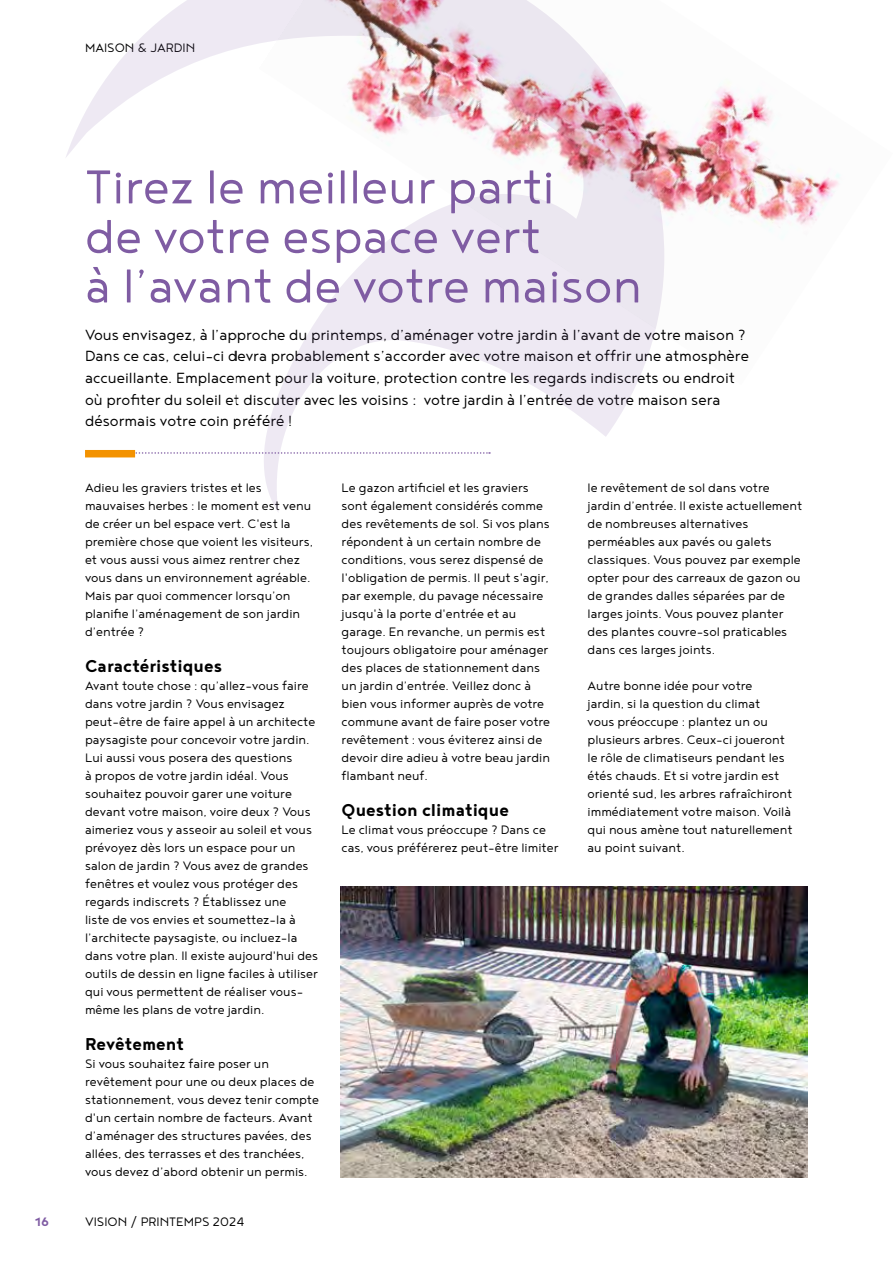
<style>
.page{position:relative;width:893px;height:1263px;background:#fff}
.page>*{position:absolute;margin:0;border:0;box-sizing:border-box;transform-origin:0 0}
.t1{font:300 58.05px/49.5px "Noyh";color:#7f5ca3}
.t2{font:700 21px "Noyh";color:#000}
.t3{font:300 18px/21.6px "Noyh";color:#000}
.t4{font:300 15px/18px "Noyh";color:#000}
.t5{font:700 15px "Noyh";color:#7f5ca3}
</style>
<div class="page">
<svg style="left:66px;top:0;width:570px;height:512px"></svg>
<img style="left:340px;top:887px;width:468px;height:291px">
<img style="left:258px;top:0;width:582px;height:385px">
<p class="t4" style="left:85px;top:38px;width:112px">MAISON &amp; JARDIN</p>
<h1 class="t1" style="left:85px;top:160px;width:558px">Tirez le meilleur parti<br>de votre espace vert<br>à l’avant de votre maison</h1>
<p class="t3" style="left:85px;top:323px;width:665px">Vous envisagez, à l’approche du printemps, d’aménager votre jardin à l’avant de votre maison ?<br>Dans ce cas, celui-ci devra probablement s’accorder avec votre maison et offrir une atmosphère accueillante. Emplacement pour la voiture, protection contre les regards indiscrets ou endroit où profiter du soleil et discuter avec les voisins : votre jardin à l’entrée de votre maison sera désormais votre coin préféré !</p>
<p class="t4" style="left:85px;top:479px;width:230px">Adieu les graviers tristes et les mauvaises herbes : le moment est venu de créer un bel espace vert. C'est la première chose que voient les visiteurs, et vous aussi vous aimez rentrer chez vous dans un environnement agréable.<br>Mais par quoi commencer lorsqu’on planifie l’aménagement de son jardin d’entrée ?</p>
<h2 class="t2" style="left:85px;top:654px;width:139px">Caractéristiques</h2>
<p class="t4" style="left:85px;top:677px;width:235px">Avant toute chose : qu’allez-vous faire dans votre jardin ? Vous envisagez peut-être de faire appel à un architecte paysagiste pour concevoir votre jardin.<br>Lui aussi vous posera des questions<br>à propos de votre jardin idéal. Vous souhaitez pouvoir garer une voiture devant votre maison, voire deux ? Vous aimeriez vous y asseoir au soleil et vous prévoyez dès lors un espace pour un salon de jardin ? Vous avez de grandes fenêtres et voulez vous protéger des regards indiscrets ? Établissez une<br>liste de vos envies et soumettez-la à l’architecte paysagiste, ou incluez-la dans votre plan. Il existe aujourd'hui des outils de dessin en ligne faciles à utiliser qui vous permettent de réaliser vous&shy;même les plans de votre jardin.</p>
<h2 class="t2" style="left:85px;top:1032px;width:100px">Revêtement</h2>
<p class="t4" style="left:85px;top:1055px;width:235px">Si vous souhaitez faire poser un revêtement pour une ou deux places de stationnement, vous devez tenir compte d'un certain nombre de facteurs. Avant d’aménager des structures pavées, des allées, des terrasses et des tranchées, vous devez d’abord obtenir un permis.</p>
<p class="t5" style="left:35px;top:1213px;width:15px">16</p>
<p class="t4" style="left:85px;top:1212px;width:161px">VISION / PRINTEMPS 2024</p>
<p class="t4" style="left:342px;top:479px;width:210px">Le gazon artificiel et les graviers sont également considérés comme des revêtements de sol. Si vos plans répondent à un certain nombre de conditions, vous serez dispensé de l'obligation de permis. Il peut s'agir, par exemple, du pavage nécessaire jusqu'à la porte d'entrée et au garage. En revanche, un permis est toujours obligatoire pour aménager des places de stationnement dans un jardin d’entrée. Veillez donc à bien vous informer auprès de votre commune avant de faire poser votre revêtement : vous éviterez ainsi de devoir dire adieu à votre beau jardin flambant neuf.</p>
<h2 class="t2" style="left:342px;top:798px;width:169px">Question climatique</h2>
<p class="t4" style="left:342px;top:821px;width:218px">Le climat vous préoccupe ? Dans ce cas, vous préférerez peut-être limiter</p>
<p class="t4" style="left:587px;top:479px;width:216px">le revêtement de sol dans votre jardin d’entrée. Il existe actuellement de nombreuses alternatives perméables aux pavés ou galets classiques. Vous pouvez par exemple opter pour des carreaux de gazon ou de grandes dalles séparées par de larges joints. Vous pouvez planter des plantes couvre-sol praticables dans ces larges joints.</p>
<p class="t4" style="left:587px;top:677px;width:207px">Autre bonne idée pour votre jardin, si la question du climat<br>vous préoccupe : plantez un ou plusieurs arbres. Ceux-ci joueront le rôle de climatiseurs pendant les étés chauds. Et si votre jardin est orienté sud, les arbres rafraîchiront immédiatement votre maison. Voilà qui nous amène tout naturellement au point suivant.</p>
</div>
